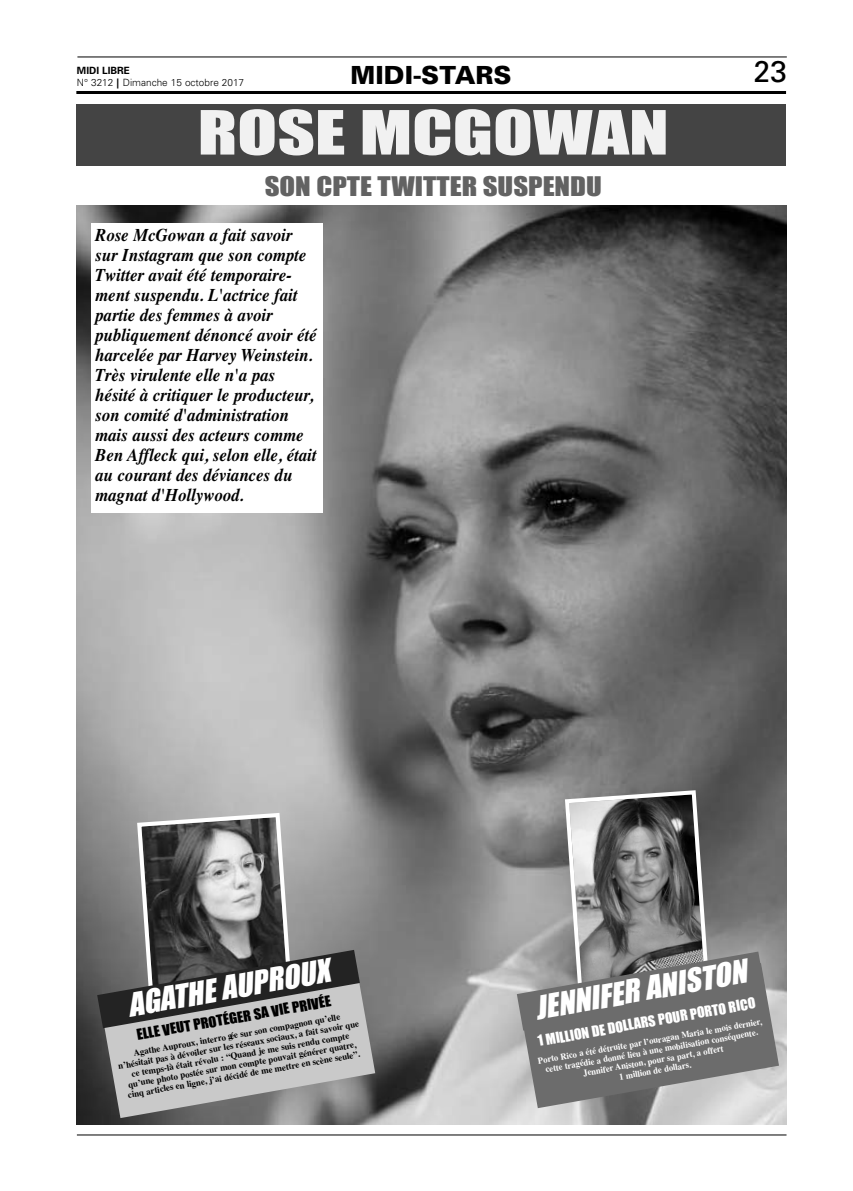
<style>
.page{position:relative;width:853px;height:1191px;background:#fff}
.page>*{position:absolute;margin:0;border:0;box-sizing:border-box;transform-origin:0 0}
.t1{font:56.3px "Impact";color:#f1f1f1;scale:1.3 1}
.t2{font:italic 30px "Impact";color:#fff}
.t3{font:30px "Univers";color:#000}
.t4{font:25px "Impact";color:#626262;scale:1.15 1}
.t5{font:900 25px "Univers";color:#000}
.t6{font:italic 700 18px/20px "Times";color:#000;scale:.93 1}
.t7{font:14px "Impact";color:#fff}
.t8{font:14px "Impact";color:#000;scale:1.05 1}
.t9{font:300 10px/11.7px "Univers";color:#000}
.t10{font:700 9px/10px "Times";color:#000;text-align:center}
.t11{font:700 9px/10px "Times";color:#fff;text-align:center;scale:.95 1}
.s1{font-weight:700}
.s2{font-weight:900}
</style>
<div class="page">
<img style="left:77px;top:206px;width:709px;height:918px">
<hr style="left:77px;top:1134px;width:709px;height:1px;background:#000">
<hr style="left:77px;top:91px;width:678px;height:3px;background:#000">
<hr style="left:738px;top:91px;width:47px;height:3px;background:#000">
<hr style="left:77px;top:57px;width:709px;height:1px;background:#000">
<div style="left:77px;top:105px;width:709px;height:61px;background:#444"></div>
<svg style="left:516px;top:788px;width:263px;height:320px;background:#7e7e7e"></svg>
<svg style="left:97px;top:810px;width:278px;height:308px;background:#888"></svg>
<div style="left:91px;top:223px;width:232px;height:289px;background:#fff"></div>
<p class="t9" style="left:77px;top:66px;width:169px"><span class="s1">MIDI LIBRE<br></span>N° 3212 <span class="s2">|</span> Dimanche 15 octobre 2017</p>
<h3 class="t5" style="left:350px;top:66px;width:162px">MIDI-STARS</h3>
<h2 class="t3" style="left:753px;top:60px;width:35px">23</h2>
<h1 class="t1" style="left:198px;top:102px;width:364px">ROSE MCGOWAN</h1>
<h3 class="t4" style="left:265px;top:173px;width:295px">SON CPTE TWITTER SUSPENDU</h3>
<p class="t6" style="left:95px;top:224px;width:239px">Rose McGowan a fait savoir sur Instagram que son compte<br>Twitter avait été temporaire&shy;ment suspendu. L'actrice fait partie des femmes à avoir publiquement dénoncé avoir été harcelée par Harvey Weinstein.<br>Très virulente elle n'a pas hésité à critiquer le producteur, son comité d'administration mais aussi des acteurs comme<br>Ben Affleck qui, selon elle, était au courant des déviances du magnat d'Hollywood.</p>
<h2 class="t2" style="left:125px;top:989px;width:206px;rotate:-10deg">AGATHE AUPROUX</h2>
<p class="t8" style="left:135px;top:1027px;width:189px;rotate:-10deg">ELLE VEUT PROTÉGER SA VIE PRIVÉE</p>
<p class="t10" style="left:116px;top:1051px;width:246px;rotate:-10deg">Agathe Auproux, inter ro gée sur son compagnon qu’elle n’hésitait pas à dévoiler sur les réseaux sociaux, a fait savoir que ce temps-là était révolu : “Quand je me suis rendu compte qu’une photo postée sur mon compte pouvait géné rer quatre, cinq articles en ligne, j’ai décidé de me mettre en scène seule”.</p>
<h2 class="t2" style="left:532px;top:992px;width:216px;rotate:-10deg">JENNIFER ANISTON</h2>
<p class="t7" style="left:536px;top:1033px;width:222px;rotate:-10deg">1 MILLION DE DOLLARS POUR PORTO RICO</p>
<p class="t11" style="left:537px;top:1055px;width:240px;rotate:-10deg">Porto Rico a été détruite par l’ouragan Maria le mois dernier, cette tragédie a donné lieu à une mobilisation conséquente.<br>Jennifer Aniston, pour sa part, a offert<br>1 million de dollars.</p>
</div>
